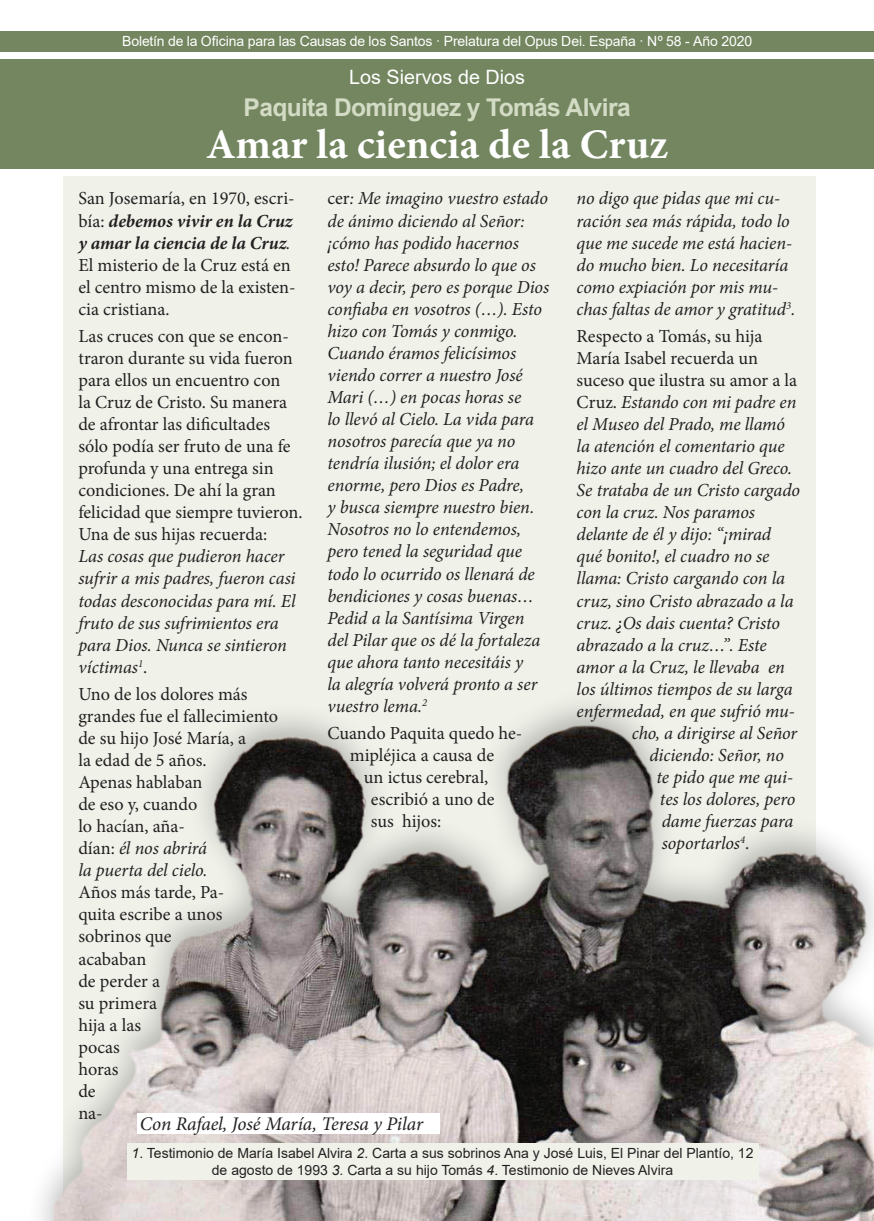
<style>
.page{position:relative;width:874px;height:1221px;background:#fff}
.page>*{position:absolute;margin:0;border:0;box-sizing:border-box;transform-origin:0 0}
.t1{font:700 42px "Minion Pro";color:#fff}
.t2{font:700 24.5px "Arial";letter-spacing:-.025em;color:#d3dbc5}
.t3{font:19.78px "Arial";color:#fff}
.t4{font:italic 19.25px "Minion Pro";letter-spacing:-.005em;color:#231f20}
.t5{font:italic 18.38px/22.1px "Minion Pro";letter-spacing:-.005em;color:#231f20}
.t6{font:18.38px/22.1px "Minion Pro";color:#231f20}
.t7{font:14px/16.8px "Arial";color:#231f20;text-align:center}
.t8{font:14px "Arial";letter-spacing:-.01em;color:#fff}
.s1{font-style:normal}
.s2{font-weight:700;font-style:italic}
.s3{font-style:italic}
</style>
<div class="page">
<div style="left:63px;top:176px;width:752px;height:1044px;background:#f0f2ea"></div>
<div style="left:0;top:31px;width:873px;height:20px;background:#73865f"></div>
<div style="left:0;top:60px;width:873px;height:109px;background:#73865f"></div>
<div style="left:26px;top:688px;width:847px;height:532px;background:#231f20;opacity:.3"></div>
<img style="left:55px;top:696px;width:818px;height:524px">
<div style="left:126px;top:1142px;width:632px;height:37px;background:#f0f2ea"></div>
<div style="left:137px;top:1112px;width:302px;height:21px;background:#fff"></div>
<p class="t8" style="left:122px;top:32px;width:631px">Boletín de la Oficina para las Causas de los Santos · Prelatura del Opus Dei. España · Nº 58 - Año 2020</p>
<p class="t3" style="left:349px;top:64px;width:177px">Los Siervos de Dios</p>
<h2 class="t2" style="left:243px;top:90px;width:388px">Paquita Domínguez y Tomás Alvira</h2>
<h1 class="t1" style="left:206px;top:115px;width:463px">Amar la ciencia de la Cruz</h1>
<p class="t5" style="left:327px;top:187px;width:223px"><span class="s1">cer</span>: Me imagino vuestro estado de ánimo diciendo al Señor: ¡cómo has podido hacernos esto! Parece absurdo lo que os voy a decir, pero es porque Dios confiaba en vosotros (…). Esto hizo con Tomás y conmigo.<br>Cuando éramos felicísimos viendo correr a nuestro José<br>Mari (…) en pocas horas se<br>lo llevó al Cielo. La vida para nosotros parecía que ya no tendría ilusión; el dolor era enorme, pero Dios es Padre,<br>y busca siempre nuestro bien.<br>Nosotros no lo entendemos, pero tened la seguridad que todo lo ocurrido os llenará de bendiciones y cosas buenas…<br>Pedid a la Santísima Virgen del Pilar que os dé la fortaleza que ahora tanto necesitáis y<br>la alegría volverá pronto a ser vuestro lema.<sup>2</sup></p>
<p class="t6" style="left:327px;top:722px;width:196px">Cuando Paquita quedo he-</p>
<p class="t6" style="left:350px;top:744px;width:146px">mipléjica a causa de</p>
<p class="t6" style="left:364px;top:766px;width:126px">un ictus cerebral,</p>
<p class="t6" style="left:371px;top:788px;width:125px">escribió a uno de</p>
<p class="t6" style="left:371px;top:810px;width:72px">sus hijos:</p>
<p class="t6" style="left:78px;top:188px;width:219px">San Josemaría, en 1970, escri&shy;bía: <span class="s2">debemos vivir en la Cruz y amar la ciencia de la Cruz</span><span class="s3">.<br></span>El misterio de la Cruz está en el centro mismo de la existen&shy;cia cristiana.</p>
<p class="t6" style="left:78px;top:325px;width:226px">Las cruces con que se encon&shy;traron durante su vida fueron para ellos un encuentro con<br>la Cruz de Cristo. Su manera de afrontar las dificultades sólo podía ser fruto de una fe profunda y una entrega sin condiciones. De ahí la gran felicidad que siempre tuvieron.<br>Una de sus hijas recuerda:</p>
<p class="t5" style="left:78px;top:545px;width:219px">Las cosas que pudieron hacer sufrir a mis padres, fueron casi todas desconocidas para mí. El fruto de sus sufrimientos era para Dios. Nunca se sintieron víctimas<sup>1</sup><span class="s1">.</span></p>
<p class="t6" style="left:78px;top:683px;width:201px">Uno de los dolores más grandes fue el fallecimiento de su hijo José María, a<br>la edad de 5 años.<br>Apenas hablaban<br>de eso y, cuando<br>lo hacían, aña-<br>dían: <span class="s3">él nos abrirá<br>la puerta del cielo.</span></p>
<p class="t6" style="left:78px;top:881px;width:147px">Años más tarde, Pa&shy;quita escribe a unos sobrinos que acababan<br>de perder a<br>su primera<br>hija a las<br>pocas<br>horas<br>de<br>na-</p>
<p class="t4" style="left:140px;top:1110px;width:284px">Con Rafael, José María, Teresa y Pilar</p>
<p class="t5" style="left:576px;top:187px;width:220px">no digo que pidas que mi cu&shy;ración sea más rápida, todo lo que me sucede me está hacien&shy;do mucho bien. Lo necesitaría como expiación por mis mu&shy;chas faltas de amor y gratitud<sup>3</sup>.</p>
<p class="t6" style="left:576px;top:325px;width:187px">Respecto a Tomás, su hija</p>
<p class="t6" style="left:576px;top:347px;width:183px">María Isabel recuerda un</p>
<p class="t6" style="left:576px;top:369px;width:222px">suceso que ilustra su amor a la</p>
<p class="t5" style="left:576px;top:391px;width:221px"><span class="s1">Cruz.</span> Estando con mi padre en</p>
<p class="t5" style="left:576px;top:413px;width:210px">el Museo del Prado, me llamó</p>
<p class="t5" style="left:576px;top:435px;width:209px">la atención el comentario que</p>
<p class="t5" style="left:576px;top:457px;width:217px">hizo ante un cuadro del Greco.</p>
<p class="t5" style="left:576px;top:479px;width:225px">Se trataba de un Cristo cargado</p>
<p class="t5" style="left:576px;top:501px;width:180px">con la cruz. Nos paramos</p>
<p class="t5" style="left:576px;top:523px;width:196px">delante de él y dijo: “¡mirad</p>
<p class="t5" style="left:576px;top:545px;width:194px">qué bonito!, el cuadro no se</p>
<p class="t5" style="left:576px;top:567px;width:210px">llama: Cristo cargando con la</p>
<p class="t5" style="left:576px;top:589px;width:218px">cruz, sino Cristo abrazado a la</p>
<p class="t5" style="left:576px;top:611px;width:205px">cruz. ¿Os dais cuenta? Cristo</p>
<p class="t5" style="left:576px;top:633px;width:192px">abrazado a la cruz…”. Este</p>
<p class="t5" style="left:576px;top:655px;width:210px">amor a la Cruz, le llevaba en</p>
<p class="t5" style="left:576px;top:677px;width:217px">los últimos tiempos de su larga</p>
<p class="t5" style="left:576px;top:700px;width:220px">enfermedad, en que sufrió mu-</p>
<p class="t5" style="left:631px;top:722px;width:167px">cho, a dirigirse al Señor</p>
<p class="t5" style="left:649px;top:744px;width:136px">diciendo: Señor, no</p>
<p class="t5" style="left:656px;top:766px;width:138px">te pido que me qui-</p>
<p class="t5" style="left:659px;top:788px;width:137px">tes los dolores, pero</p>
<p class="t5" style="left:661px;top:810px;width:133px">dame fuerzas para</p>
<p class="t5" style="left:661px;top:832px;width:89px">soportarlos<sup>4</sup><span class="s1">.</span></p>
<p class="t7" style="left:131px;top:1144px;width:623px"><span class="s3">1</span>. Testimonio de María Isabel Alvira <span class="s3">2</span>. Carta a sus sobrinos Ana y José Luis, El Pinar del Plantío, 12 de agosto de 1993 <span class="s3">3</span>. Carta a su hijo Tomás <span class="s3">4</span>. Testimonio de Nieves Alvira</p>
</div>
